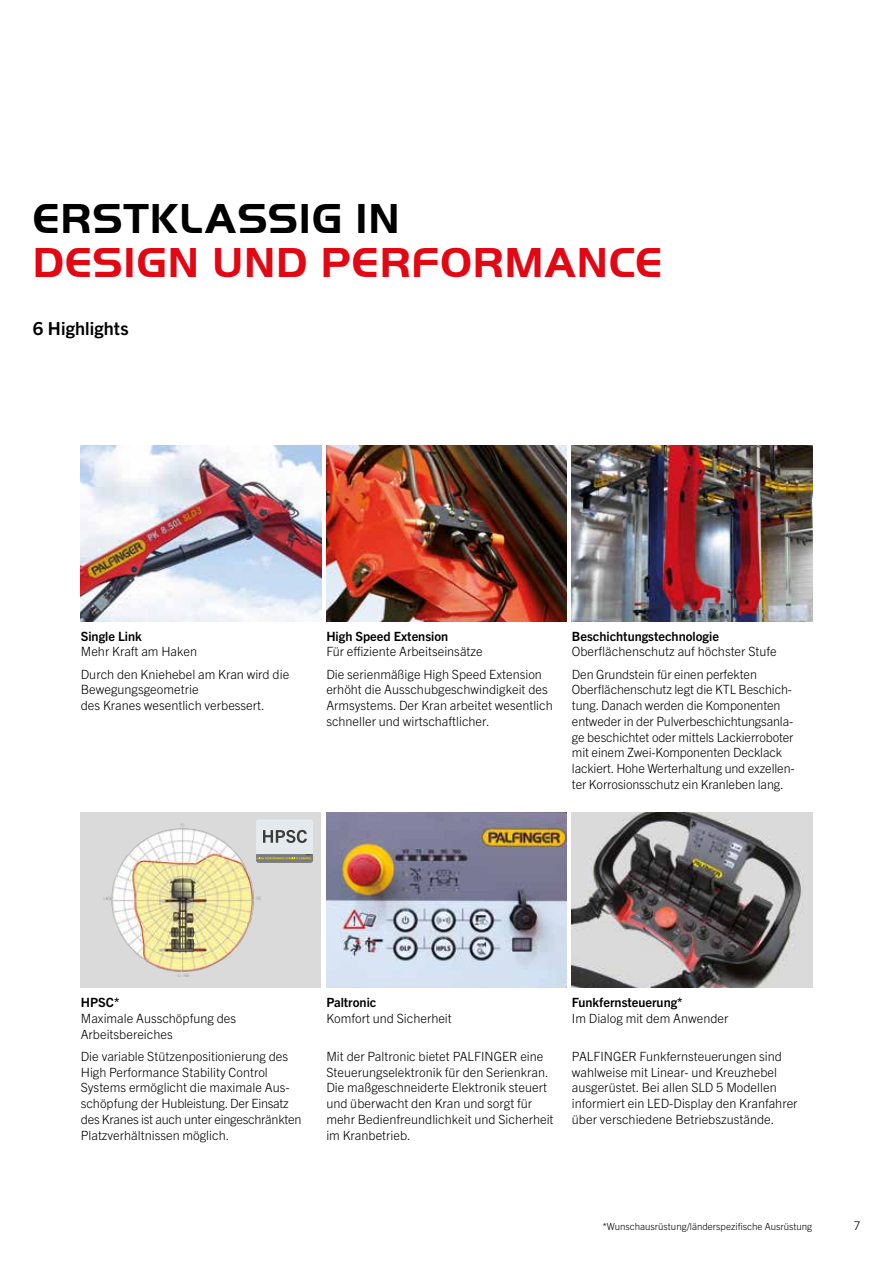
<style>
.page{position:relative;width:893px;height:1263px;background:#fff}
.page>*{position:absolute;margin:0;border:0;box-sizing:border-box;transform-origin:0 0}
.t1{font:700 43.5px "Palfinger Handel Gothic";letter-spacing:.02em;color:#e30613}
.t2{font:700 43.5px "Palfinger Handel Gothic";letter-spacing:.02em;color:#000}
.t3{font:700 18px "Trade Gothic Next LT Pro";letter-spacing:.01em;color:#000}
.t4{font:300 12.75px/15.8px "Trade Gothic Next LT Pro";color:#000}
.t5{font:700 12.75px "Trade Gothic Next LT Pro";color:#000}
.t6{font:300 12px "Trade Gothic Next LT Pro";color:#000}
.t7{font:300 9.75px "Trade Gothic Next LT Pro";color:#000}
</style>
<div class="page">
<img style="left:572px;top:446px;width:240px;height:175px">
<img style="left:572px;top:812px;width:240px;height:176px">
<img style="left:326px;top:446px;width:241px;height:175px">
<img style="left:326px;top:812px;width:241px;height:176px">
<img style="left:81px;top:446px;width:240px;height:175px">
<div style="left:81px;top:812px;width:240px;height:176px;background:#dadada"></div>
<img style="left:103px;top:824px;width:157px;height:152px">
<div style="left:256px;top:819px;width:57px;height:44px;background:#e5eaee;border-radius:3px"></div>
<svg style="left:263px;top:830px;width:44px;height:13px"></svg>
<svg style="left:256px;top:854px;width:57px;height:9px"></svg>
<h1 class="t2" style="left:33px;top:194px;width:368px">ERSTKLASSIG IN</h1>
<h1 class="t1" style="left:33px;top:238px;width:631px">DESIGN UND PERFORMANCE</h1>
<h2 class="t3" style="left:33px;top:316px;width:97px">6 Highlights</h2>
<p class="t5" style="left:81px;top:627px;width:62px">Single Link</p>
<p class="t4" style="left:81px;top:640px;width:210px;line-height:22.2px">Mehr Kraft am Haken<br>Durch den Kniehebel am Kran wird die</p>
<p class="t4" style="left:81px;top:681px;width:185px">Bewegungsgeometrie<br>des Kranes wesentlich verbessert.</p>
<p class="t5" style="left:326px;top:627px;width:123px">High Speed Extension</p>
<p class="t4" style="left:326px;top:640px;width:217px;line-height:22.2px">Für effiziente Arbeitseinsätze<br>Die serienmäßige High Speed Extension</p>
<p class="t4" style="left:326px;top:681px;width:228px">erhöht die Ausschubgeschwindigkeit des<br>Armsystems. Der Kran arbeitet wesentlich schneller und wirtschaftlicher.</p>
<p class="t5" style="left:572px;top:627px;width:149px">Beschichtungstechnologie</p>
<p class="t4" style="left:572px;top:640px;width:206px;line-height:22.2px">Oberflächenschutz auf höchster Stufe<br>Den Grundstein für einen perfekten</p>
<p class="t4" style="left:572px;top:681px;width:224px">Oberflächenschutz legt die KTL Beschich&shy;tung. Danach werden die Komponenten entweder in der Pulverbeschichtungsanla&shy;ge beschichtet oder mittels Lackierroboter mit einem Zwei-Komponenten Decklack lackiert. Hohe Werterhaltung und exzellen&shy;ter Korrosionsschutz ein Kranleben lang.</p>
<p class="t5" style="left:81px;top:994px;width:40px">HPSC*</p>
<p class="t4" style="left:81px;top:1010px;width:157px">Maximale Ausschöpfung des<br>Arbeitsbereiches</p>
<p class="t4" style="left:81px;top:1047px;width:222px">Die variable Stützenpositionierung des High Performance Stability Control Systems ermöglicht die maximale Aus&shy;schöpfung der Hubleistung. Der Einsatz des Kranes ist auch unter eingeschränkten Platzverhältnissen möglich.</p>
<p class="t5" style="left:326px;top:994px;width:52px">Paltronic</p>
<p class="t4" style="left:326px;top:1010px;width:127px">Komfort und Sicherheit</p>
<p class="t4" style="left:326px;top:1047px;width:229px">Mit der Paltronic bietet PALFINGER eine Steuerungselektronik für den Serienkran.<br>Die maßgeschneiderte Elektronik steuert und überwacht den Kran und sorgt für mehr Bedienfreundlichkeit und Sicherheit im Kranbetrieb.</p>
<p class="t5" style="left:572px;top:994px;width:112px">Funkfernsteuerung*</p>
<p class="t4" style="left:572px;top:1010px;width:158px">Im Dialog mit dem Anwender</p>
<p class="t4" style="left:572px;top:1047px;width:227px">PALFINGER Funkfernsteuerungen sind wahlweise mit Linear- und Kreuzhebel ausgerüstet. Bei allen SLD 5 Modellen informiert ein LED-Display den Kranfahrer über verschiedene Betriebszustände.</p>
<p class="t7" style="left:603px;top:1220px;width:211px">*Wunschausrüstung/länderspezifische Ausrüstung</p>
<p class="t6" style="left:854px;top:1217px;width:8px">7</p>
</div>
